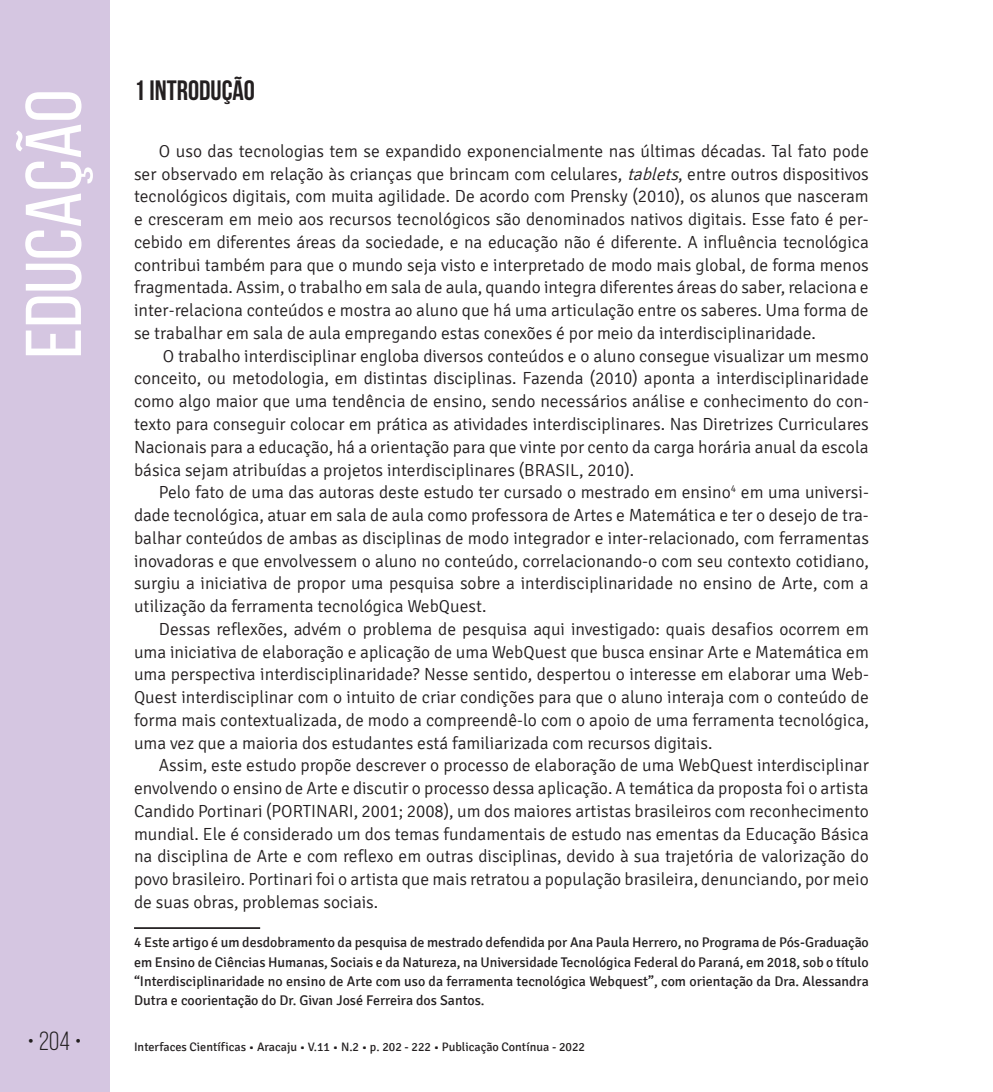
<style>
.page{position:relative;width:993px;height:1092px;background:#fff}
.page>*{position:absolute;margin:0;border:0;box-sizing:border-box;transform-origin:0 0}
.t1{font:78.75px "Bebas Neue";color:#fff;scale:1.09 1}
.t2{font:700 28px "Bebas Neue";color:#231f20}
.t3{font:26.25px "Bebas Neue";color:#231f20}
.t4{font:300 17.5px/22.8px "Signika";color:#231f20;text-align:justify}
.t5{font:14px/19.2px "Signika";color:#231f20;text-align:justify}
.t6{font:12.25px "Signika";color:#231f20}
.s1{font-style:italic}
</style>
<div class="page">
<div style="left:0;top:0;width:109px;height:1091px;background:#d5c6e1"></div>
<hr style="left:134px;top:927px;width:126px;height:1px;background:#231f20">
<h1 class="t1" style="left:11px;top:358px;width:248px;rotate:-90deg">EDUCAÇÃO</h1>
<h2 class="t2" style="left:134px;top:75px;width:122px">1 INTRODUÇÃO</h2>
<p class="t4" style="left:134px;top:140px;width:736px;text-indent:25px">O uso das tecnologias tem se expandido exponencialmente nas últimas décadas. Tal fato pode ser observado em relação às crianças que brincam com celulares, <span class="s1">tablets</span>, entre outros dispositivos tecnológicos digitais, com muita agilidade. De acordo com Prensky (2010), os alunos que nasceram e cresceram em meio aos recursos tecnológicos são denominados nativos digitais. Esse fato é per&shy;cebido em diferentes áreas da sociedade, e na educação não é diferente. A influência tecnológica contribui também para que o mundo seja visto e interpretado de modo mais global, de forma menos fragmentada. Assim, o trabalho em sala de aula, quando integra diferentes áreas do saber, relaciona e inter-relaciona conteúdos e mostra ao aluno que há uma articulação entre os saberes. Uma forma de se trabalhar em sala de aula empregando estas conexões é por meio da interdisciplinaridade.</p>
<p class="t4" style="left:134px;top:345px;width:736px;text-indent:29px">O trabalho interdisciplinar engloba diversos conteúdos e o aluno consegue visualizar um mesmo conceito, ou metodologia, em distintas disciplinas. Fazenda (2010) aponta a interdisciplinaridade como algo maior que uma tendência de ensino, sendo necessários análise e conhecimento do con&shy;texto para conseguir colocar em prática as atividades interdisciplinares. Nas Diretrizes Curriculares Nacionais para a educação, há a orientação para que vinte por cento da carga horária anual da escola básica sejam atribuídas a projetos interdisciplinares (BRASIL, 2010).</p>
<p class="t4" style="left:134px;top:481px;width:736px;text-indent:25px">Pelo fato de uma das autoras deste estudo ter cursado o mestrado em ensino<sup>4</sup> em uma universi&shy;dade tecnológica, atuar em sala de aula como professora de Artes e Matemática e ter o desejo de tra&shy;balhar conteúdos de ambas as disciplinas de modo integrador e inter-relacionado, com ferramentas inovadoras e que envolvessem o aluno no conteúdo, correlacionando-o com seu contexto cotidiano, surgiu a iniciativa de propor uma pesquisa sobre a interdisciplinaridade no ensino de Arte, com a utilização da ferramenta tecnológica WebQuest.</p>
<p class="t4" style="left:134px;top:618px;width:736px;text-indent:25px">Dessas reflexões, advém o problema de pesquisa aqui investigado: quais desafios ocorrem em uma iniciativa de elaboração e aplicação de uma WebQuest que busca ensinar Arte e Matemática em uma perspectiva interdisciplinaridade? Nesse sentido, despertou o interesse em elaborar uma Web-Quest interdisciplinar com o intuito de criar condições para que o aluno interaja com o conteúdo de forma mais contextualizada, de modo a compreendê-lo com o apoio de uma ferramenta tecnológica, uma vez que a maioria dos estudantes está familiarizada com recursos digitais.</p>
<p class="t4" style="left:134px;top:754px;width:736px;text-indent:25px">Assim, este estudo propõe descrever o processo de elaboração de uma WebQuest interdisciplinar envolvendo o ensino de Arte e discutir o processo dessa aplicação. A temática da proposta foi o artista Candido Portinari (PORTINARI, 2001; 2008), um dos maiores artistas brasileiros com reconhecimento mundial. Ele é considerado um dos temas fundamentais de estudo nas ementas da Educação Básica na disciplina de Arte e com reflexo em outras disciplinas, devido à sua trajetória de valorização do povo brasileiro. Portinari foi o artista que mais retratou a população brasileira, denunciando, por meio de suas obras, problemas sociais.</p>
<p class="t5" style="left:134px;top:933px;width:736px">4 Este artigo é um desdobramento da pesquisa de mestrado defendida por Ana Paula Herrero, no Programa de Pós-Graduação em Ensino de Ciências Humanas, Sociais e da Natureza, na Universidade Tecnológica Federal do Paraná, em 2018, sob o título “Interdisciplinaridade no ensino de Arte com uso da ferramenta tecnológica Webquest”, com orientação da Dra. Alessandra Dutra e coorientação do Dr. Givan José Ferreira dos Santos.</p>
<h3 class="t3" style="left:28px;top:1026px;width:55px">• 204 •</h3>
<p class="t6" style="left:134px;top:1040px;width:452px">Interfaces Científicas • Aracaju • V.11 • N.2 • p. 202 - 222 • Publicação Contínua - 2022</p>
</div>
